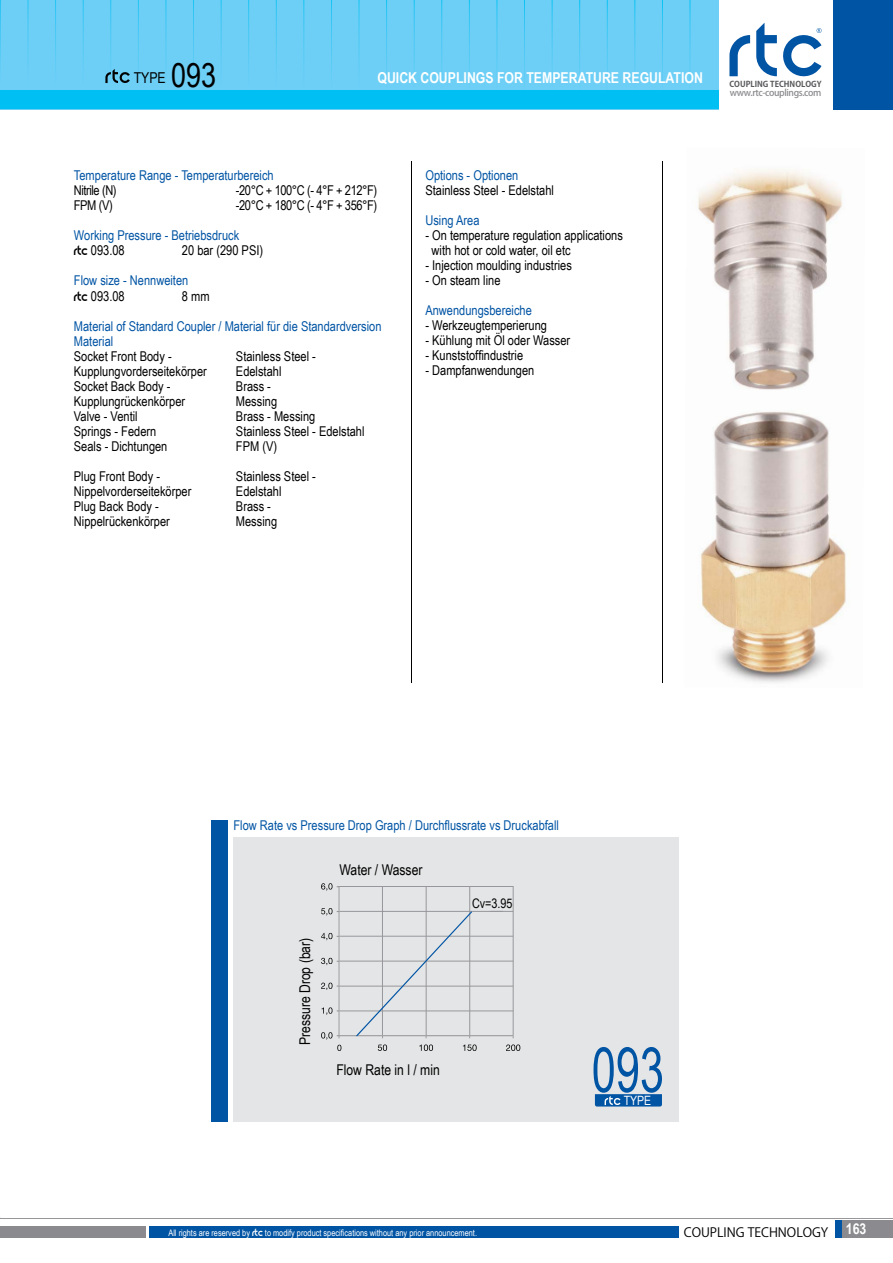
<style>
.page{position:relative;width:893px;height:1263px;background:#fff}
.page>*{position:absolute;margin:0;border:0;box-sizing:border-box;transform-origin:0 0}
.t1{font:62.55px "Arial Narrow Turk";color:#0054a4;scale:.84 1}
.t2{font:700 15px "Arial Narrow Turk";color:#fff}
.t3{font:15px "Arial Narrow Turk";color:#000}
.t4{font:14.85px "Arial Narrow Turk";color:#000}
.t5{font:13.5px/15px "Arial Narrow Turk";color:#000}
.t6{font:13.5px/15px "Arial Narrow Turk";color:#0054a4}
.t7{font:13.5px "Arial Narrow Turk";letter-spacing:-.03em;color:#000}
.t8{font:13.2px "Arial Narrow Turk";color:#000}
.t9{font:12.9px "Arial Narrow Turk";color:#fff}
.t10{font:12.75px "Koz Go Pr 6 N";color:#000}
.t11{font:500 9.15px "Koz Go Pr 6 N";letter-spacing:-.04em;color:#8b8a8e}
.t12{font:9px "Arial Narrow Turk";color:#fff}
.t13{font:700 8.1px "Koz Go Pr 6 N";color:#58595b}
.s1{font-size:33px}
.s2{font-family:"Abode";color:#000}
.s3{color:#000}
.s4{font-family:"Abode";font-size:10.5px}
</style>
<div class="page">
<div style="left:843px;top:1220px;width:50px;height:17px;background:#8b8a8e"></div>
<div style="left:0;top:1226px;width:146px;height:11px;background:#8b8a8e"></div>
<div style="left:149px;top:1226px;width:529px;height:11px;background:#0054a4"></div>
<div style="left:835px;top:1220px;width:7px;height:17px;background:#0054a4"></div>
<hr style="left:0;top:1218px;width:893px;height:1px;background:#97979b">
<img style="left:698px;top:169px;width:148px;height:514px">
<div style="left:0;top:0;width:718px;height:109px;background:#6dcff6"></div>
<svg style="left:0;top:0;width:690px;height:91px"></svg>
<div style="left:0;top:91px;width:718px;height:18px;background:#00c0f3"></div>
<svg style="left:105px;top:69px;width:25px;height:15px"></svg>
<hr style="left:411px;top:161px;width:1px;height:522px;background:#000">
<hr style="left:662px;top:161px;width:1px;height:522px;background:#000">
<div style="left:234px;top:837px;width:445px;height:284px;background:#e4e5e6"></div>
<div style="left:212px;top:820px;width:16px;height:301px;background:#0054a4"></div>
<svg style="left:595px;top:1094px;width:67px;height:12px"></svg>
<svg style="left:321px;top:883px;width:199px;height:168px"></svg>
<div style="left:833px;top:0;width:60px;height:109px;background:#0054a4"></div>
<svg style="left:729px;top:35px;width:21px;height:41px"></svg>
<svg style="left:756px;top:23px;width:65px;height:54px"></svg>
<p class="t3" style="left:134px;top:69px;width:84px">TYPE <span class="s1">093</span></p>
<p class="t2" style="left:377px;top:69px;width:327px">QUICK COUPLINGS FOR TEMPERATURE REGULATION</p>
<p class="t13" style="left:729px;top:79px;width:94px">COUPLING TECHNOLOGY</p>
<p class="t11" style="left:730px;top:88px;width:93px">www.rtc-couplings.com</p>
<p class="t6" style="left:74px;top:167px;width:201px">Temperature Range - Temperaturbereich</p>
<p class="t7" style="left:74px;top:182px;width:44px">Nitrile (N)</p>
<p class="t5" style="left:236px;top:182px;width:143px">-20°C + 100°C (- 4°F + 212°F)</p>
<p class="t5" style="left:74px;top:197px;width:40px">FPM (V)</p>
<p class="t5" style="left:236px;top:197px;width:143px">-20°C + 180°C (- 4°F + 356°F)</p>
<p class="t6" style="left:74px;top:227px;width:167px">Working Pressure - Betriebsdruck<br><span class="s2">RTC</span> <span class="s3">093.08</span></p>
<p class="t5" style="left:182px;top:242px;width:83px">20 bar (290 PSI)</p>
<p class="t6" style="left:74px;top:272px;width:116px;line-height:16.2px">Flow size - Nennweiten<br><span class="s2">RTC</span> <span class="s3">093.08</span></p>
<p class="t5" style="left:182px;top:288px;width:29px">8 mm</p>
<p class="t6" style="left:74px;top:318px;width:309px">Material of Standard Coupler / Material für die Standardversion<br>Material</p>
<p class="t5" style="left:74px;top:348px;width:99px">Socket Front Body -</p>
<p class="t5" style="left:236px;top:348px;width:81px">Stainless Steel -</p>
<p class="t5" style="left:74px;top:363px;width:134px">Kupplungvorderseitekörper</p>
<p class="t5" style="left:236px;top:363px;width:47px">Edelstahl</p>
<p class="t5" style="left:74px;top:378px;width:98px">Socket Back Body -</p>
<p class="t5" style="left:236px;top:378px;width:37px">Brass -</p>
<p class="t5" style="left:74px;top:393px;width:113px">Kupplungrückenkörper</p>
<p class="t5" style="left:236px;top:393px;width:43px">Messing</p>
<p class="t5" style="left:74px;top:408px;width:65px">Valve - Ventil</p>
<p class="t5" style="left:236px;top:408px;width:81px">Brass - Messing</p>
<p class="t5" style="left:74px;top:423px;width:84px">Springs - Federn</p>
<p class="t5" style="left:236px;top:423px;width:130px">Stainless Steel - Edelstahl</p>
<p class="t5" style="left:74px;top:438px;width:95px">Seals - Dichtungen</p>
<p class="t5" style="left:236px;top:438px;width:43px">FPM (V)</p>
<p class="t5" style="left:74px;top:468px;width:88px">Plug Front Body -</p>
<p class="t5" style="left:236px;top:468px;width:81px">Stainless Steel -</p>
<p class="t5" style="left:74px;top:483px;width:119px">Nippelvorderseitekörper</p>
<p class="t5" style="left:236px;top:483px;width:47px">Edelstahl</p>
<p class="t5" style="left:74px;top:498px;width:86px">Plug Back Body -</p>
<p class="t5" style="left:236px;top:498px;width:37px">Brass -</p>
<p class="t5" style="left:74px;top:513px;width:97px">Nippelrückenkörper</p>
<p class="t5" style="left:236px;top:513px;width:43px">Messing</p>
<p class="t6" style="left:425px;top:167px;width:94px">Options - Optionen</p>
<p class="t5" style="left:425px;top:182px;width:130px">Stainless Steel - Edelstahl</p>
<p class="t6" style="left:425px;top:212px;width:56px">Using Area</p>
<p class="t5" style="left:432px;top:227px;width:193px;text-indent:-6px">- On temperature regulation applications with hot or cold water, oil etc</p>
<p class="t5" style="left:425px;top:257px;width:148px">- Injection moulding industries</p>
<p class="t5" style="left:425px;top:272px;width:77px">- On steam line</p>
<p class="t6" style="left:425px;top:302px;width:108px">Anwendungsbereiche</p>
<p class="t5" style="left:425px;top:317px;width:123px">- Werkzeugtemperierung</p>
<p class="t5" style="left:425px;top:332px;width:146px">- Kühlung mit Öl oder Wasser</p>
<p class="t5" style="left:425px;top:347px;width:99px">- Kunststoffindustrie</p>
<p class="t5" style="left:425px;top:362px;width:110px">- Dampfanwendungen</p>
<p class="t6" style="left:234px;top:818px;width:327px">Flow Rate vs Pressure Drop Graph / Durchflussrate vs Druckabfall</p>
<p class="t4" style="left:339px;top:861px;width:85px">Water / Wasser</p>
<p class="t4" style="left:296px;top:1045px;width:109px;rotate:-90deg">Pressure Drop (bar)</p>
<p class="t4" style="left:336px;top:1062px;width:105px">Flow Rate in l / min</p>
<p class="t8" style="left:472px;top:896px;width:42px">Cv=3.95</p>
<h1 class="t1" style="left:592px;top:1034px;width:87px">093</h1>
<p class="t9" style="left:624px;top:1093px;width:29px">TYPE</p>
<p class="t12" style="left:168px;top:1227px;width:310px">All rights are reserved by <span class="s4">rtc</span> to modify product specifications without any prior announcement.</p>
<p class="t10" style="left:684px;top:1225px;width:146px">COUPLING TECHNOLOGY</p>
<p class="t2" style="left:846px;top:1220px;width:22px">163</p>
</div>
